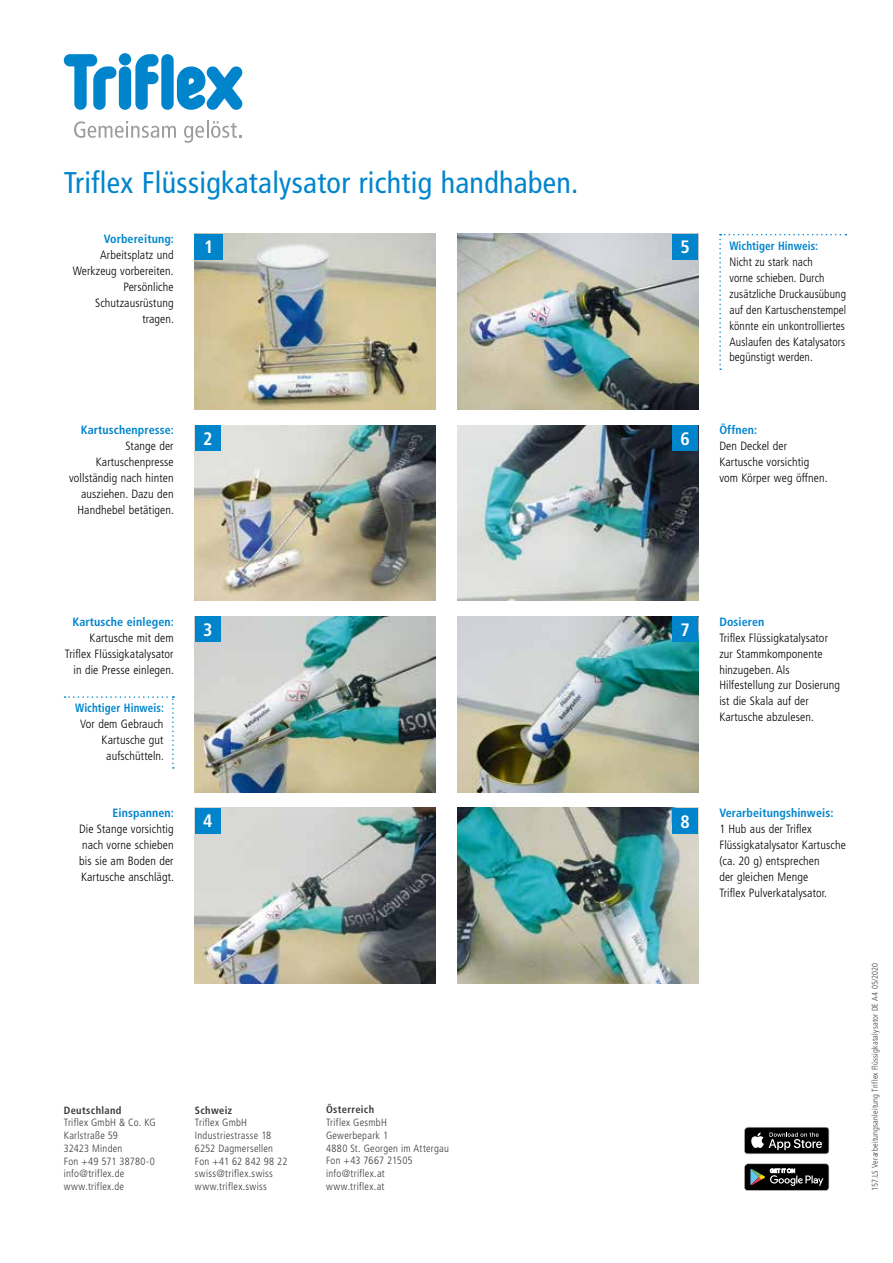
<style>
.page{position:relative;width:893px;height:1263px;background:#fff}
.page>*{position:absolute;margin:0;border:0;box-sizing:border-box;transform-origin:0 0}
.t1{font:condensed 30px "Frutiger LT Pro";letter-spacing:.01em;color:#0085cd}
.t2{font:700 condensed 18px "Frutiger LT Pro";color:#fff}
.t3{font:300 condensed 12px/15.9px "Frutiger LT Pro";letter-spacing:.01em;color:#000;text-align:right}
.t4{font:300 condensed 12px/15.9px "Frutiger LT Pro";letter-spacing:.01em;color:#000;scale:.96 1}
.t5{font:700 condensed 12px "Frutiger LT Pro";letter-spacing:.01em;color:#0085cd}
.t6{font:700 condensed 12px "Frutiger LT Pro";letter-spacing:.01em;color:#0085cd;scale:.92 1}
.t7{font:300 condensed 10.5px/12.8px "Frutiger LT Pro";letter-spacing:.025em;color:#3b3b3a}
.t8{font:700 condensed 10.5px "Frutiger LT Pro";letter-spacing:.03em;color:#3b3b3a}
.t9{font:300 condensed 8.25px "Frutiger LT Pro";letter-spacing:.025em;color:#3b3b3a}
</style>
<div class="page">
<svg style="left:74px;top:121px;width:102px;height:17px"></svg>
<svg style="left:184px;top:120px;width:57px;height:23px"></svg>
<svg style="left:64px;top:54px;width:52px;height:56px"></svg>
<div style="left:119px;top:66px;width:12px;height:44px;background:#0085cd;border-radius:6px"></div>
<div style="left:119px;top:53px;width:12px;height:12px;background:#0085cd;border-radius:50%"></div>
<svg style="left:135px;top:54px;width:24px;height:56px"></svg>
<svg style="left:177px;top:66px;width:65px;height:44px"></svg>
<div style="left:161px;top:54px;width:13px;height:56px;background:#0085cd;border-radius:6px"></div>
<img style="left:195px;top:234px;width:241px;height:175px">
<img style="left:457px;top:234px;width:241px;height:175px">
<img style="left:195px;top:425px;width:241px;height:176px">
<img style="left:457px;top:425px;width:241px;height:176px">
<img style="left:195px;top:617px;width:241px;height:175px">
<img style="left:195px;top:808px;width:241px;height:175px">
<img style="left:457px;top:617px;width:241px;height:175px">
<div style="left:195px;top:234px;width:28px;height:25px;background:#0085cd"></div>
<div style="left:672px;top:234px;width:26px;height:25px;background:#0085cd"></div>
<div style="left:195px;top:425px;width:26px;height:26px;background:#0085cd"></div>
<div style="left:672px;top:425px;width:26px;height:26px;background:#0085cd"></div>
<div style="left:195px;top:617px;width:26px;height:25px;background:#0085cd"></div>
<div style="left:195px;top:808px;width:26px;height:25px;background:#0085cd"></div>
<div style="left:672px;top:617px;width:26px;height:25px;background:#0085cd"></div>
<svg style="left:744px;top:1127px;width:85px;height:27px;background:#343434"></svg>
<svg style="left:744px;top:1163px;width:85px;height:28px;background:#343635"></svg>
<img style="left:457px;top:808px;width:241px;height:175px">
<svg style="left:719px;top:234px;width:127px;height:136px"></svg>
<svg style="left:65px;top:696px;width:109px;height:73px"></svg>
<div style="left:672px;top:808px;width:26px;height:25px;background:#0085cd"></div>
<h1 class="t1" style="left:64px;top:165px;width:516px">Triflex Flüssigkatalysator richtig handhaben.</h1>
<p class="t5" style="left:104px;top:232px;width:72px">Vorbereitung:</p>
<p class="t3" style="left:73px;top:247px;width:103px">Arbeitsplatz und<br>Werkzeug vorbereiten.<br>Persönliche<br>Schutzausrüstung tragen.</p>
<h2 class="t2" style="left:204px;top:236px;width:11px">1</h2>
<h2 class="t2" style="left:680px;top:236px;width:11px">5</h2>
<p class="t5" style="left:81px;top:423px;width:95px">Kartuschenpresse:</p>
<p class="t3" style="left:69px;top:438px;width:107px">Stange der<br>Kartuschenpresse vollständig nach hinten ausziehen. Dazu den<br>Handhebel betätigen.</p>
<h2 class="t2" style="left:203px;top:428px;width:11px">2</h2>
<h2 class="t2" style="left:680px;top:428px;width:11px">6</h2>
<p class="t6" style="left:729px;top:239px;width:98px">Wichtiger Hinweis:</p>
<p class="t4" style="left:729px;top:254px;width:123px">Nicht zu stark nach<br>vorne schieben. Durch zusätzliche Druckausübung auf den Kartuschenstempel könnte ein unkontrolliertes<br>Auslaufen des Katalysators begünstigt werden.</p>
<p class="t5" style="left:719px;top:423px;width:40px">Öffnen:</p>
<p class="t3" style="left:719px;top:438px;width:110px;text-align:left">Den Deckel der<br>Kartusche vorsichtig vom Körper weg öffnen.</p>
<p class="t5" style="left:72px;top:614px;width:103px">Kartusche einlegen:</p>
<p class="t3" style="left:65px;top:630px;width:111px">Kartusche mit dem<br>Triflex Flüssigkatalysator in die Presse einlegen.</p>
<p class="t6" style="left:75px;top:701px;width:98px">Wichtiger Hinweis:</p>
<p class="t3" style="left:80px;top:716px;width:85px">Vor dem Gebrauch<br>Kartusche gut aufschütteln.</p>
<p class="t5" style="left:112px;top:806px;width:63px">Einspannen:</p>
<p class="t3" style="left:79px;top:821px;width:97px;text-align:justify">Die Stange vorsichtig nach vorne schieben bis sie am Boden der Kartusche anschlägt.</p>
<h2 class="t2" style="left:203px;top:619px;width:11px">3</h2>
<h2 class="t2" style="left:203px;top:810px;width:11px">4</h2>
<p class="t8" style="left:64px;top:1104px;width:59px">Deutschland</p>
<p class="t7" style="left:64px;top:1116px;width:93px">Triflex GmbH &amp; Co. KG<br>Karlstraße 59<br>32423 Minden<br>Fon +49 571 38780-0 info@triflex.de www.triflex.de</p>
<p class="t8" style="left:195px;top:1103px;width:39px">Schweiz</p>
<p class="t7" style="left:195px;top:1116px;width:94px">Triflex GmbH<br>Industriestrasse 18<br>6252 Dagmersellen<br>Fon +41 62 842 98 22 swiss@triflex.swiss www.triflex.swiss</p>
<p class="t8" style="left:326px;top:1103px;width:50px">Österreich</p>
<p class="t7" style="left:326px;top:1116px;width:124px">Triflex GesmbH<br>Gewerbepark 1<br>4880 St. Georgen im Attergau<br>Fon +43 7667 21505 info@triflex.at<br>www.triflex.at</p>
<h2 class="t2" style="left:680px;top:619px;width:11px">7</h2>
<p class="t5" style="left:719px;top:614px;width:47px">Dosieren</p>
<p class="t3" style="left:719px;top:630px;width:122px;text-align:left">Triflex Flüssigkatalysator zur Stammkomponente hinzugeben. Als<br>Hilfestellung zur Dosierung ist die Skala auf der<br>Kartusche abzulesen.</p>
<h2 class="t2" style="left:680px;top:810px;width:11px">8</h2>
<p class="t5" style="left:719px;top:806px;width:116px">Verarbeitungshinweis:</p>
<p class="t3" style="left:719px;top:821px;width:128px;text-align:left">1 Hub aus der Triflex<br>Flüssigkatalysator Kartusche (ca. 20 g) entsprechen<br>der gleichen Menge<br>Triflex Pulverkatalysator.</p>
<p class="t9" style="left:870px;top:1191px;width:230px;rotate:-90deg">157.LS Verarbeitungsanleitung Triflex Flüssigkatalysator DE A4 05/2020</p>
</div>
